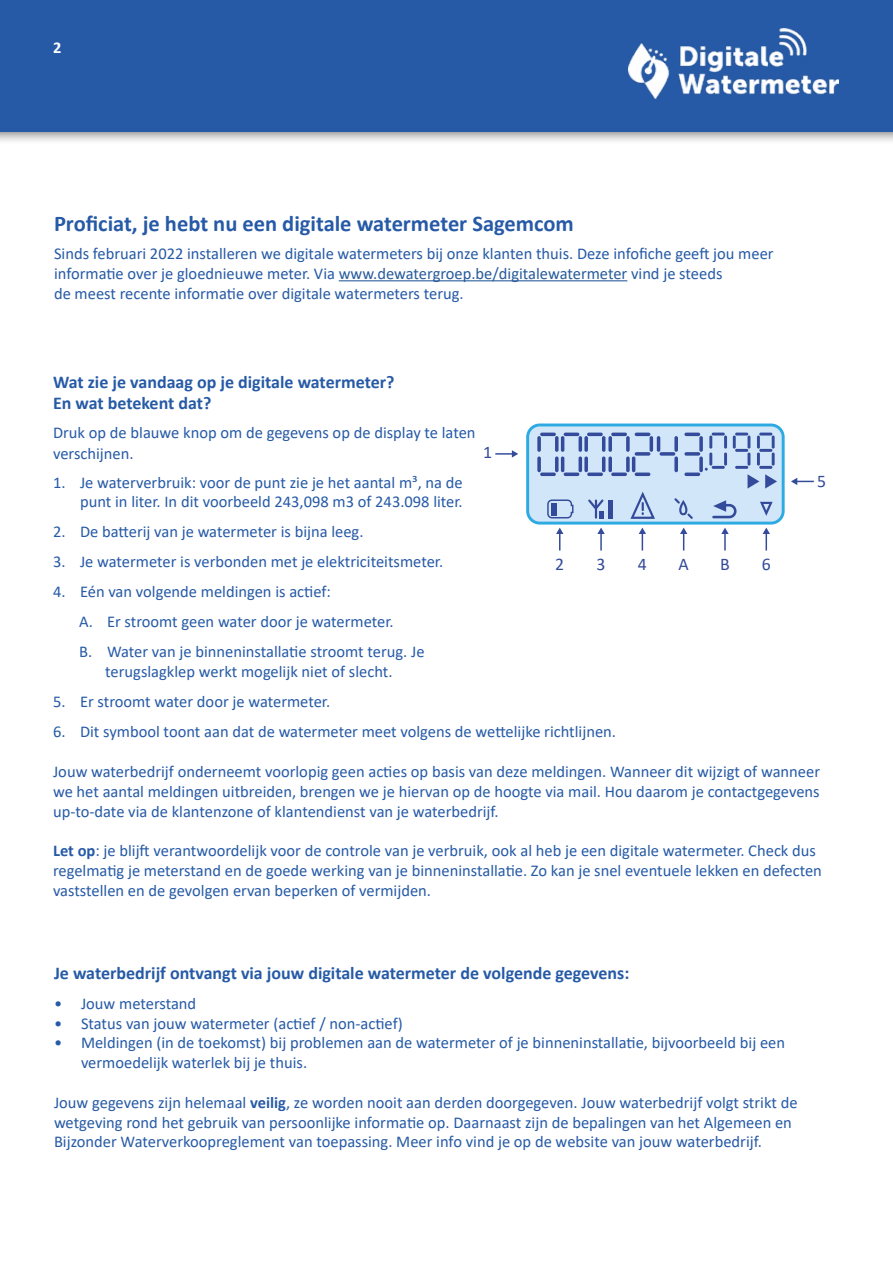
<style>
.page{position:relative;width:893px;height:1263px;background:#fff}
.page>*{position:absolute;margin:0;border:0;box-sizing:border-box;transform-origin:0 0}
.t1{font:700 22.5px "Calibri";color:#265aa6}
.t2{font:700 18px/21.6px "Calibri";color:#265aa6}
.t3{font:17.85px "Calibri";color:#344b9b}
.t4{font:16.5px/19.8px "Calibri";color:#265aa6}
.t5{font:700 16.5px "Calibri";color:#fff}
.s1{color:#275b9b}
.s2{font-weight:700}
</style>
<div class="page">
<div style="left:0;top:0;width:893px;height:145px;background:#000;opacity:.75"></div>
<div style="left:0;top:0;width:893px;height:131px;background:#265aa6"></div>
<img style="left:628px;top:28px;width:210px;height:71px">
<hr style="left:339px;top:280px;width:288px;height:1px;background:#275b9b">
<div style="left:528px;top:425px;width:255px;height:98px;background:#d1e6f8;border-radius:12px"></div>
<div style="left:526px;top:423px;width:259px;height:101px;border:3px solid #2daae2;border-radius:12px"></div>
<hr style="left:564px;top:433px;width:15px;height:3px;background:#344b9b;border-radius:2px">
<hr style="left:561px;top:436px;width:3px;height:16px;background:#344b9b;border-radius:2px">
<hr style="left:579px;top:436px;width:3px;height:16px;background:#344b9b;border-radius:2px">
<svg style="left:564px;top:472px;width:15px;height:4px"></svg>
<hr style="left:579px;top:456px;width:3px;height:16px;background:#344b9b;border-radius:2px">
<hr style="left:587px;top:433px;width:16px;height:3px;background:#344b9b;border-radius:2px">
<hr style="left:602px;top:436px;width:3px;height:16px;background:#344b9b;border-radius:2px">
<hr style="left:602px;top:456px;width:3px;height:16px;background:#344b9b;border-radius:2px">
<hr style="left:611px;top:433px;width:16px;height:3px;background:#344b9b;border-radius:2px">
<svg style="left:608px;top:436px;width:4px;height:16px"></svg>
<svg style="left:626px;top:436px;width:4px;height:16px"></svg>
<svg style="left:611px;top:472px;width:16px;height:4px"></svg>
<svg style="left:608px;top:456px;width:4px;height:16px"></svg>
<svg style="left:584px;top:436px;width:4px;height:16px"></svg>
<svg style="left:587px;top:472px;width:16px;height:4px"></svg>
<svg style="left:584px;top:456px;width:4px;height:16px"></svg>
<hr style="left:561px;top:456px;width:3px;height:16px;background:#344b9b;border-radius:2px">
<hr style="left:540px;top:433px;width:16px;height:3px;background:#344b9b;border-radius:2px">
<svg style="left:537px;top:436px;width:4px;height:16px"></svg>
<svg style="left:555px;top:436px;width:4px;height:16px"></svg>
<svg style="left:540px;top:472px;width:16px;height:4px"></svg>
<svg style="left:555px;top:456px;width:4px;height:16px"></svg>
<svg style="left:537px;top:456px;width:4px;height:16px"></svg>
<svg style="left:626px;top:456px;width:4px;height:16px"></svg>
<hr style="left:635px;top:433px;width:15px;height:3px;background:#344b9b;border-radius:2px">
<svg style="left:635px;top:452px;width:15px;height:4px"></svg>
<hr style="left:650px;top:436px;width:3px;height:16px;background:#344b9b;border-radius:2px">
<svg style="left:635px;top:472px;width:15px;height:4px"></svg>
<hr style="left:632px;top:456px;width:3px;height:16px;background:#344b9b;border-radius:2px">
<svg style="left:660px;top:452px;width:15px;height:4px"></svg>
<hr style="left:657px;top:436px;width:3px;height:16px;background:#344b9b;border-radius:2px">
<svg style="left:674px;top:436px;width:4px;height:16px"></svg>
<svg style="left:674px;top:456px;width:4px;height:16px"></svg>
<hr style="left:684px;top:433px;width:16px;height:3px;background:#344b9b;border-radius:2px">
<svg style="left:684px;top:452px;width:16px;height:4px"></svg>
<svg style="left:699px;top:436px;width:4px;height:16px"></svg>
<svg style="left:684px;top:472px;width:16px;height:4px"></svg>
<svg style="left:699px;top:456px;width:4px;height:16px"></svg>
<svg style="left:712px;top:433px;width:13px;height:2px"></svg>
<hr style="left:709px;top:435px;width:3px;height:14px;background:#344b9b">
<hr style="left:724px;top:435px;width:3px;height:14px;background:#344b9b">
<hr style="left:709px;top:452px;width:3px;height:14px;background:#344b9b">
<hr style="left:724px;top:452px;width:3px;height:14px;background:#344b9b">
<svg style="left:735px;top:433px;width:13px;height:2px"></svg>
<svg style="left:735px;top:449px;width:13px;height:3px"></svg>
<hr style="left:733px;top:435px;width:3px;height:14px;background:#344b9b">
<hr style="left:747px;top:435px;width:3px;height:14px;background:#344b9b">
<hr style="left:747px;top:452px;width:3px;height:14px;background:#344b9b">
<svg style="left:759px;top:433px;width:13px;height:2px"></svg>
<svg style="left:759px;top:449px;width:13px;height:3px"></svg>
<hr style="left:757px;top:435px;width:3px;height:14px;background:#344b9b">
<hr style="left:772px;top:435px;width:3px;height:14px;background:#344b9b">
<hr style="left:757px;top:452px;width:3px;height:14px;background:#344b9b">
<hr style="left:772px;top:452px;width:3px;height:14px;background:#344b9b">
<svg style="left:705px;top:466px;width:20px;height:5px"></svg>
<svg style="left:495px;top:450px;width:23px;height:8px"></svg>
<svg style="left:556px;top:528px;width:7px;height:22px"></svg>
<svg style="left:680px;top:528px;width:7px;height:22px"></svg>
<svg style="left:721px;top:528px;width:8px;height:22px"></svg>
<svg style="left:639px;top:528px;width:7px;height:22px"></svg>
<svg style="left:597px;top:528px;width:8px;height:22px"></svg>
<svg style="left:763px;top:528px;width:7px;height:22px"></svg>
<svg style="left:791px;top:478px;width:23px;height:7px"></svg>
<svg style="left:547px;top:499px;width:27px;height:20px"></svg>
<div style="left:551px;top:503px;width:5px;height:12px;background:#344b9b"></div>
<svg style="left:672px;top:498px;width:23px;height:23px"></svg>
<svg style="left:712px;top:500px;width:25px;height:19px"></svg>
<svg style="left:588px;top:499px;width:16px;height:19px"></svg>
<div style="left:608px;top:500px;width:5px;height:18px;background:#344b9b"></div>
<svg style="left:760px;top:502px;width:13px;height:14px"></svg>
<svg style="left:735px;top:466px;width:42px;height:23px"></svg>
<svg style="left:630px;top:492px;width:25px;height:27px"></svg>
<p class="t5" style="left:53px;top:36px;width:10px">2</p>
<h1 class="t1" style="left:54px;top:207px;width:521px">Proficiat, je hebt nu een digitale watermeter Sagemcom</h1>
<p class="t4" style="left:54px;top:243px;width:721px">Sinds februari 2022 installeren we digitale watermeters bij onze klanten thuis. Deze infofiche geeft jou meer informatie over je gloednieuwe meter. Via <span class="s1">www.dewatergroep.be/digitalewatermeter</span> vind je steeds<br>de meest recente informatie over digitale watermeters terug.</p>
<p class="t2" style="left:53px;top:371px;width:343px">Wat zie je vandaag op je digitale watermeter?<br>En wat betekent dat?</p>
<p class="t4" style="left:53px;top:421px;width:424px;line-height:21.6px">Druk op de blauwe knop om de gegevens op de display te laten verschijnen.</p>
<p class="t4" style="left:53px;top:472px;width:411px;text-align:right">1. Je waterverbruik: voor de punt zie je het aantal m³, na de punt in liter. In dit voorbeeld 243,098 m3 of 243.098 liter.</p>
<p class="t4" style="left:53px;top:522px;width:312px">2. De batterij van je watermeter is bijna leeg.</p>
<p class="t4" style="left:53px;top:552px;width:392px">3. Je watermeter is verbonden met je elektriciteitsmeter.</p>
<p class="t4" style="left:79px;top:577px;width:347px;line-height:30px;text-indent:-26px">4. Eén van volgende meldingen is actief:<br>A. Er stroomt geen water door je watermeter.<br>B. Water van je binneninstallatie stroomt terug. Je</p>
<p class="t4" style="left:105px;top:661px;width:289px">terugslagklep werkt mogelijk niet of slecht.</p>
<p class="t4" style="left:53px;top:691px;width:279px">5. Er stroomt water door je watermeter.</p>
<p class="t4" style="left:53px;top:721px;width:564px">6. Dit symbool toont aan dat de watermeter meet volgens de wettelijke richtlijnen.</p>
<p class="t4" style="left:53px;top:761px;width:768px;text-align:justify">Jouw waterbedrijf onderneemt voorlopig geen acties op basis van deze meldingen. Wanneer dit wijzigt of wanneer we het aantal meldingen uitbreiden, brengen we je hiervan op de hoogte via mail. Hou daarom je contactgegevens up-to-date via de klantenzone of klantendienst van je waterbedrijf.</p>
<p class="t4" style="left:53px;top:840px;width:770px"><span class="s2">Let op</span>: je blijft verantwoordelijk voor de controle van je verbruik, ook al heb je een digitale watermeter. Check dus regelmatig je meterstand en de goede werking van je binneninstallatie. Zo kan je snel eventuele lekken en defecten vaststellen en de gevolgen ervan beperken of vermijden.</p>
<p class="t3" style="left:483px;top:440px;width:11px">1</p>
<p class="t3" style="left:817px;top:468px;width:11px">5</p>
<p class="t3" style="left:555px;top:552px;width:11px">2</p>
<p class="t3" style="left:597px;top:552px;width:11px">3</p>
<p class="t3" style="left:638px;top:552px;width:11px">4</p>
<p class="t3" style="left:678px;top:552px;width:12px">A</p>
<p class="t3" style="left:720px;top:552px;width:11px">B</p>
<p class="t3" style="left:762px;top:552px;width:11px">6</p>
<p class="t2" style="left:54px;top:962px;width:577px">Je waterbedrijf ontvangt via jouw digitale watermeter de volgende gegevens:</p>
<p class="t4" style="left:54px;top:993px;width:144px">• Jouw meterstand</p>
<p class="t4" style="left:54px;top:1013px;width:350px">• Status van jouw watermeter (actief / non-actief)</p>
<p class="t4" style="left:81px;top:1032px;width:706px;text-indent:-27px">• Meldingen (in de toekomst) bij problemen aan de watermeter of je binneninstallatie, bijvoorbeeld bij een vermoedelijk waterlek bij je thuis.</p>
<p class="t4" style="left:54px;top:1092px;width:745px">Jouw gegevens zijn helemaal <span class="s2">veilig</span>, ze worden nooit aan derden doorgegeven. Jouw waterbedrijf volgt strikt de wetgeving rond het gebruik van persoonlijke informatie op. Daarnaast zijn de bepalingen van het Algemeen en<br>Bijzonder Waterverkoopreglement van toepassing. Meer info vind je op de website van jouw waterbedrijf.</p>
</div>
